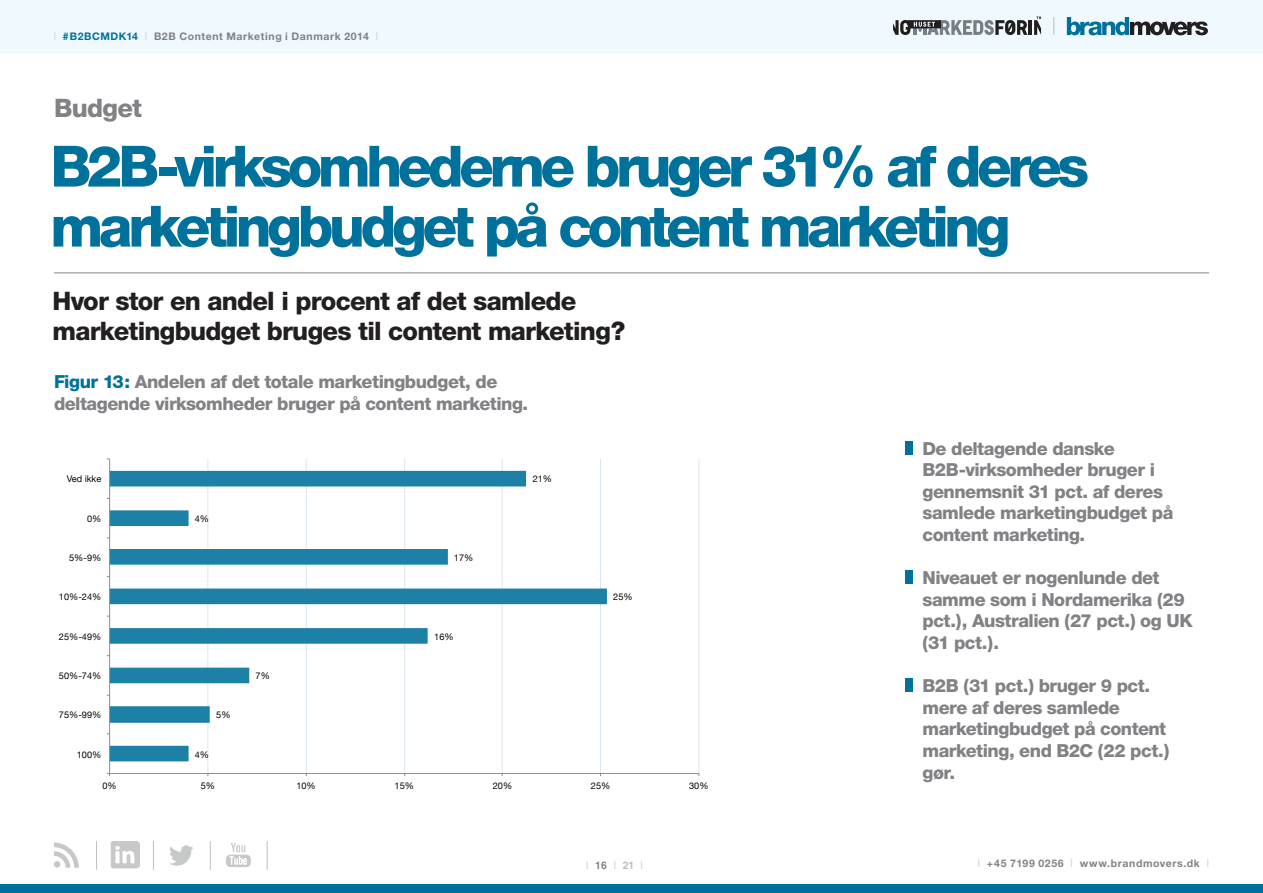
<style>
.page{position:relative;width:1263px;height:893px;background:#fff}
.page>*{position:absolute;margin:0;border:0;box-sizing:border-box;transform-origin:0 0}
.t1{font:800 57px/60px "Helvetica Neue";letter-spacing:-.08em;color:#00719b}
.t2{font:800 25.5px/30.6px "Helvetica Neue";letter-spacing:-.03em;color:#231f20}
.t3{font:800 25.5px "Helvetica Neue";letter-spacing:-.025em;color:#808285}
.t4{font:800 18px/21.6px "Helvetica Neue";letter-spacing:-.03em;color:#808285}
.t5{font:700 10.5px "Helvetica Neue";letter-spacing:.055em;color:#808285}
.t6{font:300 10.5px "Helvetica";color:#bcbdc0}
.t7{font:9.15px "Helvetica Neue";color:#030505}
.s1{font-weight:300;color:#bcbdc0}
.s2{color:#00719b}
.s3{font-weight:700;color:#808285}
.s4{font-weight:700}
.s5{font-family:"Helvetica";font-weight:300;color:#bcbdc0}
</style>
<div class="page">
<div style="left:0;top:0;width:1263px;height:54px;background:#f0f9fd"></div>
<img style="left:54px;top:842px;width:25px;height:26px">
<img style="left:169px;top:845px;width:24px;height:21px">
<img style="left:226px;top:843px;width:25px;height:24px">
<img style="left:111px;top:841px;width:28px;height:28px">
<div style="left:0;top:884px;width:1263px;height:9px;background:#00719b"></div>
<svg style="left:96px;top:841px;width:1px;height:29px"></svg>
<svg style="left:153px;top:841px;width:1px;height:29px"></svg>
<svg style="left:210px;top:841px;width:1px;height:29px"></svg>
<svg style="left:267px;top:841px;width:1px;height:29px"></svg>
<hr style="left:54px;top:273px;width:1155px;height:1px;background:#808285">
<svg style="left:1067px;top:17px;width:141px;height:18px"></svg>
<svg style="left:1053px;top:17px;width:1px;height:18px"></svg>
<hr style="left:1029px;top:20px;width:3px;height:15px;background:#231f20">
<svg style="left:1034px;top:17px;width:7px;height:18px"></svg>
<svg style="left:893px;top:20px;width:134px;height:15px"></svg>
<div style="left:905px;top:441px;width:8px;height:14px;background:#00719b"></div>
<div style="left:905px;top:571px;width:8px;height:13px;background:#00719b"></div>
<div style="left:905px;top:679px;width:8px;height:13px;background:#00719b"></div>
<hr style="left:207px;top:459px;width:1px;height:314px;background:#dae7f1">
<hr style="left:306px;top:459px;width:1px;height:314px;background:#dae7f1">
<hr style="left:404px;top:459px;width:1px;height:314px;background:#dae7f1">
<hr style="left:502px;top:459px;width:1px;height:314px;background:#dae7f1">
<hr style="left:600px;top:459px;width:1px;height:314px;background:#dae7f1">
<hr style="left:698px;top:459px;width:1px;height:314px;background:#dae7f1">
<svg style="left:110px;top:471px;width:497px;height:290px"></svg>
<hr style="left:110px;top:773px;width:589px;height:1px;background:#8c8e8f">
<hr style="left:109px;top:459px;width:1px;height:314px;background:#8c8e8f">
<p class="t5" style="left:54px;top:29px;width:326px"><span class="s1">|</span> <span class="s2">#B2BCMDK14</span> <span class="s1">|</span> B2B Content Marketing i Danmark 2014 <span class="s1">|</span></p>
<h2 class="t3" style="left:54px;top:93px;width:89px">Budget</h2>
<h1 class="t1" style="left:50px;top:136px;width:1040px">B2B-virksomhederne bruger 31% af deres marketingbudget på content marketing</h1>
<h2 class="t2" style="left:52px;top:285px;width:574px">Hvor stor en andel i procent af det samlede marketingbudget bruges til content marketing?</h2>
<p class="t4" style="left:54px;top:371px;width:476px"><span class="s2">Figur 13:</span> Andelen af det totale marketingbudget, de deltagende virksomheder bruger på content marketing.</p>
<p class="t7" style="left:67px;top:472px;width:36px">Ved ikke</p>
<p class="t7" style="left:533px;top:472px;width:21px">21%</p>
<p class="t7" style="left:87px;top:512px;width:16px">0%</p>
<p class="t7" style="left:195px;top:512px;width:16px">4%</p>
<p class="t7" style="left:69px;top:551px;width:34px">5%-9%</p>
<p class="t7" style="left:454px;top:551px;width:21px">17%</p>
<p class="t7" style="left:59px;top:590px;width:44px">10%-24%</p>
<p class="t7" style="left:613px;top:590px;width:21px">25%</p>
<p class="t7" style="left:59px;top:630px;width:44px">25%-49%</p>
<p class="t7" style="left:434px;top:630px;width:21px">16%</p>
<p class="t7" style="left:59px;top:669px;width:44px">50%-74%</p>
<p class="t7" style="left:256px;top:669px;width:16px">7%</p>
<p class="t7" style="left:59px;top:708px;width:44px">75%-99%</p>
<p class="t7" style="left:216px;top:708px;width:16px">5%</p>
<p class="t7" style="left:77px;top:748px;width:26px">100%</p>
<p class="t7" style="left:195px;top:748px;width:16px">4%</p>
<p class="t7" style="left:102px;top:779px;width:16px">0%</p>
<p class="t7" style="left:201px;top:779px;width:16px">5%</p>
<p class="t7" style="left:296px;top:779px;width:21px">10%</p>
<p class="t7" style="left:395px;top:779px;width:21px">15%</p>
<p class="t7" style="left:493px;top:779px;width:21px">20%</p>
<p class="t7" style="left:591px;top:779px;width:21px">25%</p>
<p class="t7" style="left:689px;top:779px;width:21px">30%</p>
<p class="t6" style="left:586px;top:858px;width:58px">| <span class="s3">16</span> | <span class="s4">21</span> |</p>
<p class="t4" style="left:922px;top:437px;width:252px">De deltagende danske<br>B2B-virksomheder bruger i gennemsnit 31 pct. af deres samlede marketingbudget på content marketing.</p>
<p class="t4" style="left:922px;top:567px;width:272px">Niveauet er nogenlunde det samme som i Nordamerika (29 pct.), Australien (27 pct.) og UK (31 pct.).</p>
<p class="t4" style="left:922px;top:675px;width:248px">B2B (31 pct.) bruger 9 pct. mere af deres samlede marketingbudget på content marketing, end B2C (22 pct.) gør.</p>
<p class="t5" style="left:978px;top:857px;width:233px"><span class="s5">|</span> +45 7199 0256 <span class="s5">|</span> www.brandmovers.dk <span class="s5">|</span></p>
</div>
